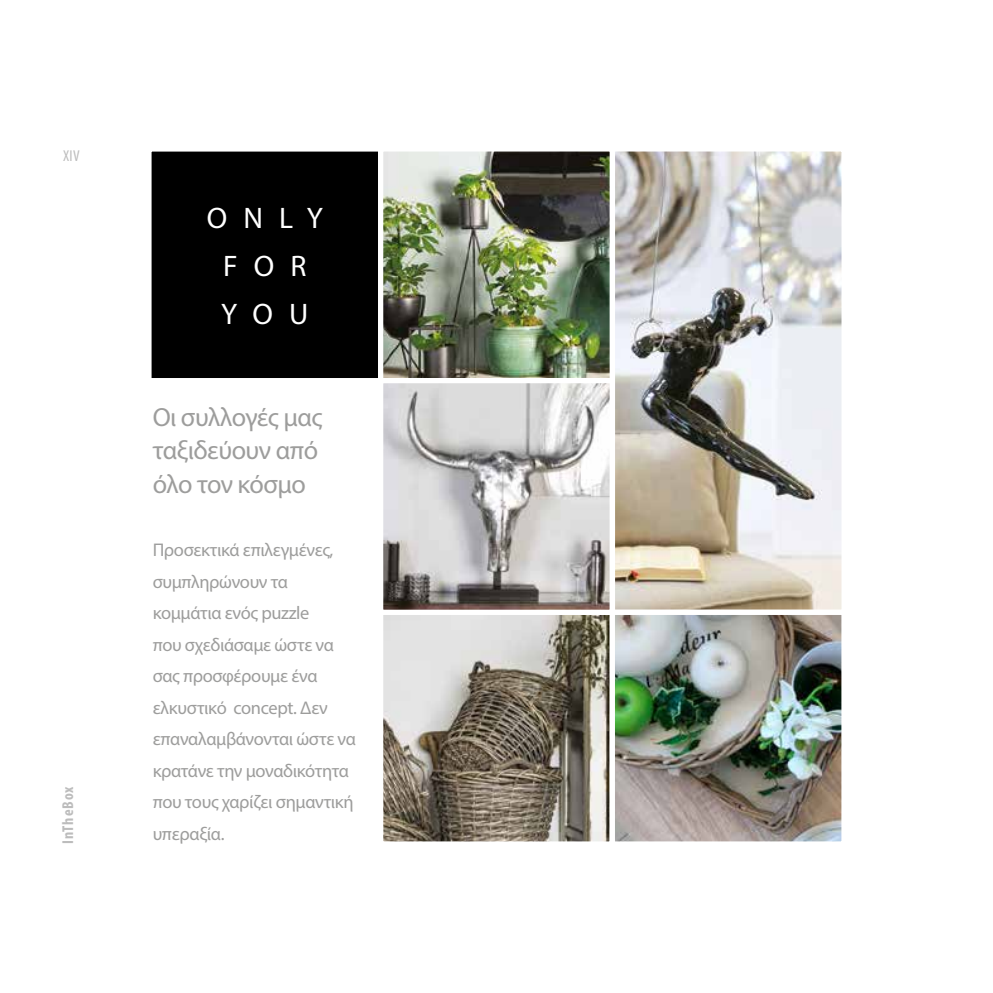
<style>
.page{position:relative;width:993px;height:993px;background:#fff}
.page>*{position:absolute;margin:0;border:0;box-sizing:border-box;transform-origin:0 0}
.t1{font:29.75px/47.6px "Myriad Pro";letter-spacing:.54em;color:#fff;text-align:center}
.t2{font:26.25px/33.6px "Myriad Pro";letter-spacing:-.02em;color:#9d9d9c}
.t3{font:18.38px/31.5px "Myriad Pro";letter-spacing:-.02em;color:#9d9d9c}
.t4{font:700 condensed 15.75px "Myriad Pro";letter-spacing:.06em;color:#bcbcbc}
.t5{font:condensed 15.75px "Myriad Pro";color:#bcbcbc}
</style>
<div class="page">
<img style="left:384px;top:152px;width:456px;height:688px">
<div style="left:378px;top:609px;width:236px;height:237px;border:5px solid #fff"></div>
<div style="left:149px;top:149px;width:231px;height:231px;background:#000"></div>
<div style="left:146px;top:146px;width:237px;height:237px;border:5px solid #fff"></div>
<div style="left:378px;top:146px;width:236px;height:237px;border:5px solid #fff"></div>
<div style="left:378px;top:378px;width:236px;height:236px;border:5px solid #fff"></div>
<div style="left:609px;top:146px;width:237px;height:468px;border:5px solid #fff"></div>
<div style="left:609px;top:609px;width:237px;height:237px;border:5px solid #fff"></div>
<p class="t5" style="left:63px;top:146px;width:18px">XIV</p>
<p class="t4" style="left:58px;top:843px;width:59px;rotate:-90deg">InTheBox</p>
<h1 class="t1" style="left:207px;top:194px;width:117px">ONLY<br>FOR<br>YOU</h1>
<h2 class="t2" style="left:153px;top:399px;width:171px">Οι συλλογές μας ταξιδεύουν από όλο τον κόσμο</h2>
<p class="t3" style="left:153px;top:533px;width:205px">Προσεκτικά επιλεγμένες, συμπληρώνουν τα κομμάτια ενός puzzle<br>που σχεδιάσαμε ώστε να σας προσφέρουμε ένα ελκυστικό concept. Δεν επαναλαμβάνονται ώστε να κρατάνε την μοναδικότητα που τους χαρίζει σημαντική υπεραξία.</p>
</div>
